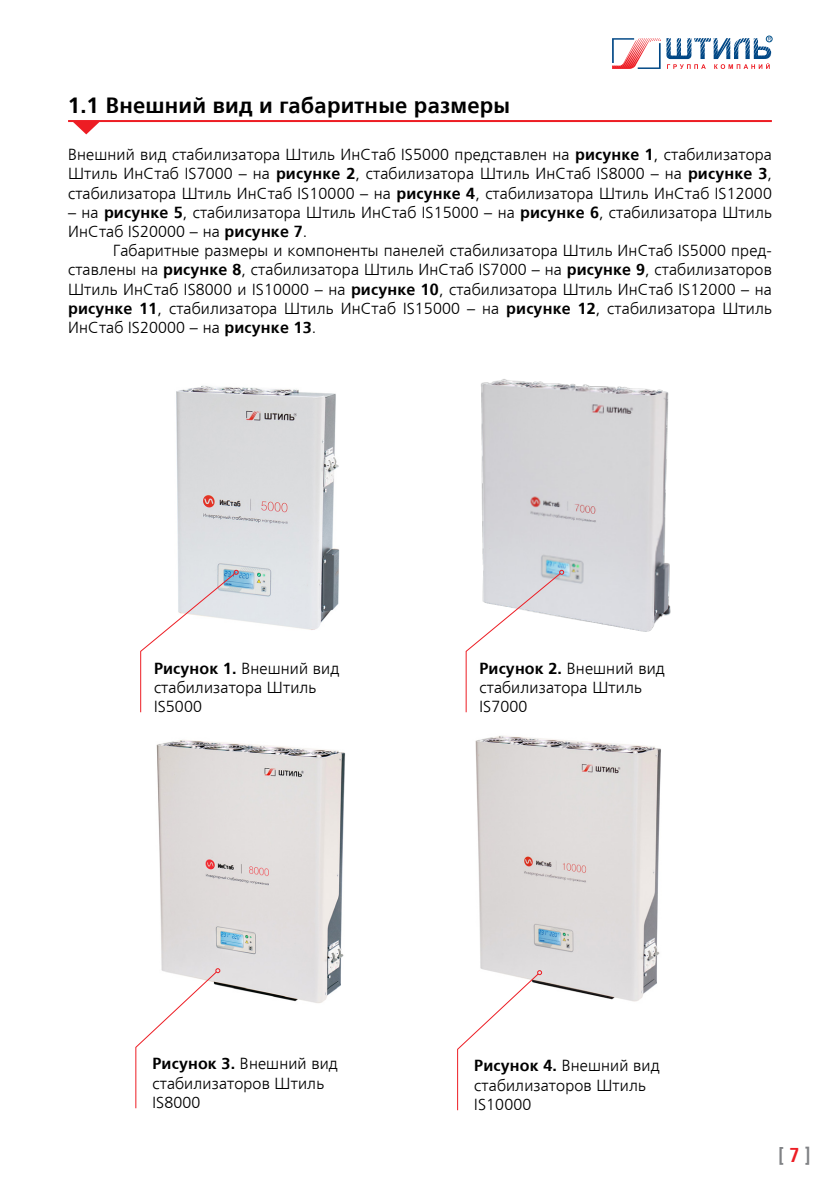
<style>
.page{position:relative;width:840px;height:1191px;background:#fff}
.page>*{position:absolute;margin:0;border:0;box-sizing:border-box;transform-origin:0 0}
.t1{font:700 22px "Frutiger LTCYR";letter-spacing:.01em;color:#000}
.t2{font:700 condensed 20px "Frutiger LTCYR";color:#808285}
.t3{font:300 16px/19.2px "Frutiger LTCYR";letter-spacing:.01em;color:#000}
.s1{font-weight:700}
.s2{color:#ed1d24}
</style>
<div class="page">
<div style="left:765px;top:36px;width:7px;height:6px;border:1px solid #005088;border-radius:50%"></div>
<svg style="left:666px;top:37px;width:104px;height:32px"></svg>
<svg style="left:612px;top:38px;width:48px;height:31px"></svg>
<img style="left:156px;top:740px;width:190px;height:263px">
<img style="left:475px;top:735px;width:186px;height:267px">
<hr style="left:68px;top:120px;width:703px;height:2px;background:#ed1d24">
<svg style="left:72px;top:122px;width:28px;height:12px"></svg>
<img style="left:481px;top:379px;width:190px;height:253px">
<img style="left:176px;top:385px;width:164px;height:245px">
<svg style="left:140px;top:570px;width:98px;height:143px"></svg>
<svg style="left:465px;top:570px;width:99px;height:143px"></svg>
<svg style="left:135px;top:968px;width:85px;height:141px"></svg>
<svg style="left:457px;top:970px;width:85px;height:141px"></svg>
<h1 class="t1" style="left:68px;top:93px;width:443px">1.1 Внешний вид и габаритные размеры</h1>
<p class="t3" style="left:68px;top:145px;width:705px;text-align:justify">Внешний вид стабилизатора Штиль ИнСтаб IS5000 представлен на <span class="s1">рисунке 1</span>, стабилизатора Штиль ИнСтаб IS7000 – на <span class="s1">рисунке 2</span>, стабилизатора Штиль ИнСтаб IS8000 – на <span class="s1">рисунке 3</span>, стабилизатора Штиль ИнСтаб IS10000 – на <span class="s1">рисунке 4</span>, стабилизатора Штиль ИнСтаб IS12000</p>
<p class="t3" style="left:68px;top:203px;width:705px">– на <span class="s1">рисунке 5</span>, стабилизатора Штиль ИнСтаб IS15000 – на <span class="s1">рисунке 6</span>, стабилизатора Штиль<br>ИнСтаб IS20000 – на <span class="s1">рисунке 7</span>.</p>
<p class="t3" style="left:68px;top:241px;width:705px;text-align:justify;text-indent:45px">Габаритные размеры и компоненты панелей стабилизатора Штиль ИнСтаб IS5000 пред&shy;ставлены на <span class="s1">рисунке 8</span>, стабилизатора Штиль ИнСтаб IS7000 – на <span class="s1">рисунке 9</span>, стабилизаторов Штиль ИнСтаб IS8000 и IS10000 – на <span class="s1">рисунке 10</span>, стабилизатора Штиль ИнСтаб IS12000 – на <span class="s1">рисунке 11</span>, стабилизатора Штиль ИнСтаб IS15000 – на <span class="s1">рисунке 12</span>, стабилизатора Штиль ИнСтаб IS20000 – на <span class="s1">рисунке 13</span>.</p>
<p class="t3" style="left:154px;top:658px;width:187px"><span class="s1">Рисунок 1.</span> Внешний вид стабилизатора Штиль<br>IS5000</p>
<p class="t3" style="left:479px;top:658px;width:187px"><span class="s1">Рисунок 2.</span> Внешний вид стабилизатора Штиль<br>IS7000</p>
<p class="t3" style="left:152px;top:1054px;width:187px"><span class="s1">Рисунок 3.</span> Внешний вид стабилизаторов Штиль<br>IS8000</p>
<p class="t3" style="left:474px;top:1056px;width:187px"><span class="s1">Рисунок 4.</span> Внешний вид стабилизаторов Штиль<br>IS10000</p>
<p class="t2" style="left:777px;top:1144px;width:34px">[ <span class="s2">7</span> ]</p>
</div>
